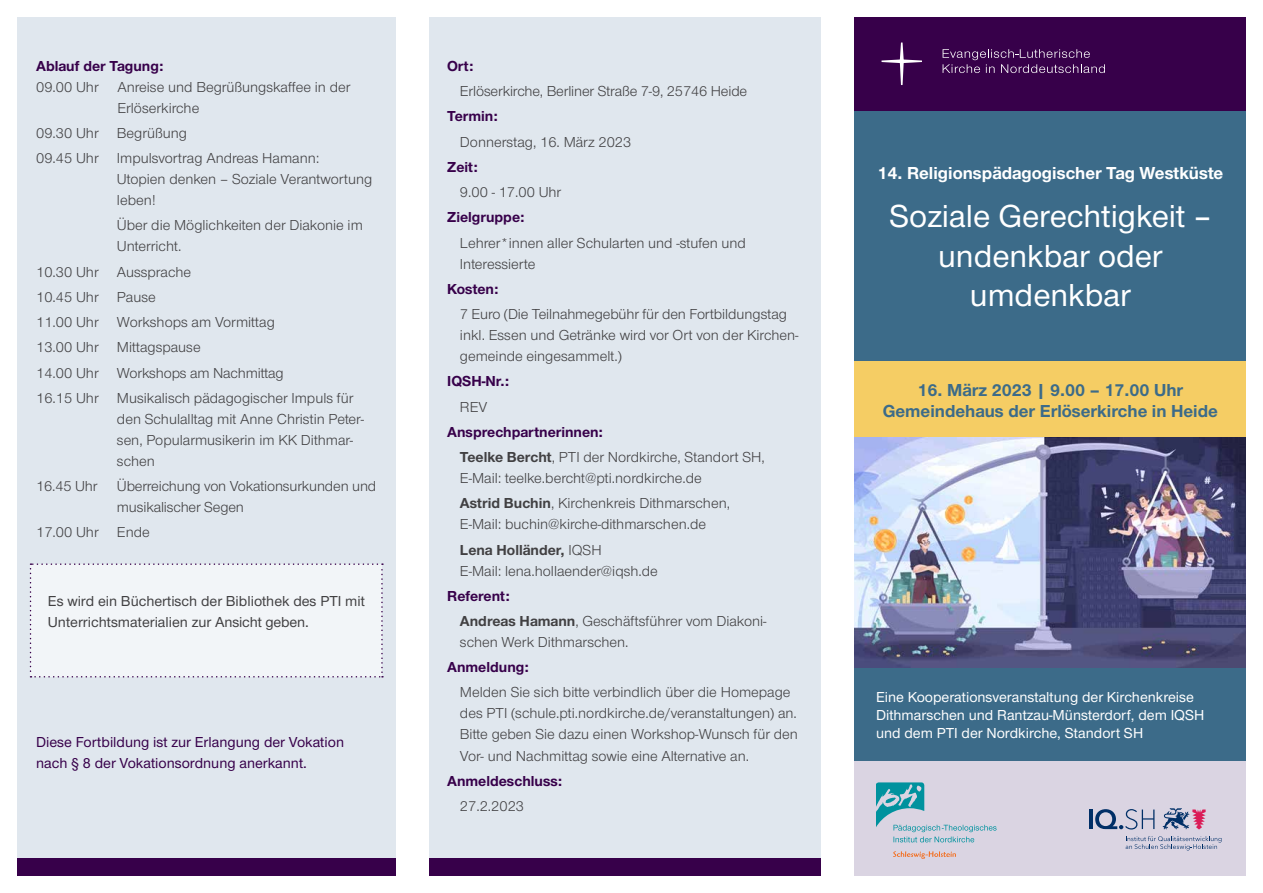
<style>
.page{position:relative;width:1263px;height:893px;background:#fff}
.page>*{position:absolute;margin:0;border:0;box-sizing:border-box;transform-origin:0 0}
.t1{font:500 33px/39.6px "Nordelbica";color:#fff;text-align:center}
.t2{font:700 18px/21.6px "Nordelbica";color:#3c6b89;text-align:center}
.t3{font:700 18px "Nordelbica";color:#fff}
.t4{font:15px/21px "Nordelbica";color:#414042}
.t5{font:500 15px/18px "Nordelbica";color:#fff}
.t6{font:700 15px "Nordelbica";color:#37004a}
.t7{font:500 15px/21px "Nordelbica";color:#414042}
.t8{font:500 15px/21px "Nordelbica";color:#37004a}
.s1{font-weight:700;color:#37004a}
.s2{font-weight:700}
</style>
<div class="page">
<div style="left:429px;top:17px;width:392px;height:859px;background:#e0e7ee"></div>
<div style="left:17px;top:17px;width:378px;height:859px;background:#e0e7ee"></div>
<div style="left:429px;top:859px;width:392px;height:17px;background:#37004a"></div>
<div style="left:17px;top:859px;width:378px;height:17px;background:#37004a"></div>
<div style="left:30px;top:563px;width:353px;height:114px;background:#f2f5f8"></div>
<div style="left:855px;top:17px;width:391px;height:94px;background:#37004a"></div>
<svg style="left:942px;top:49px;width:163px;height:24px"></svg>
<svg style="left:881px;top:43px;width:41px;height:42px"></svg>
<div style="left:855px;top:761px;width:391px;height:115px;background:#dad4e2"></div>
<svg style="left:893px;top:851px;width:63px;height:8px"></svg>
<svg style="left:876px;top:782px;width:120px;height:60px"></svg>
<hr style="left:1089px;top:810px;width:3px;height:19px;background:#002f67">
<svg style="left:1125px;top:836px;width:96px;height:14px"></svg>
<svg style="left:1162px;top:808px;width:43px;height:22px"></svg>
<svg style="left:1095px;top:809px;width:59px;height:21px"></svg>
<div style="left:855px;top:111px;width:391px;height:250px;background:#3c6b89"></div>
<div style="left:855px;top:361px;width:391px;height:77px;background:#f5cd64"></div>
<div style="left:855px;top:668px;width:391px;height:93px;background:#3c6b89"></div>
<img style="left:855px;top:438px;width:391px;height:230px">
<p class="t6" style="left:36px;top:57px;width:129px">Ablauf der Tagung:</p>
<p class="t4" style="left:117px;top:76px;width:234px;text-indent:-81px">09.00 Uhr Anreise und Begrüßungskaffee in der<br>Erlöserkirche</p>
<p class="t4" style="left:36px;top:120px;width:285px;line-height:25.2px">09.30 Uhr Begrüßung<br>09.45 Uhr Impulsvortrag Andreas Hamann:</p>
<p class="t4" style="left:117px;top:169px;width:257px">Utopien denken – Soziale Verantwortung leben!</p>
<p class="t4" style="left:117px;top:215px;width:247px">Über die Möglichkeiten der Diakonie im<br>Unterricht.</p>
<p class="t4" style="left:36px;top:259px;width:319px;line-height:25.2px">10.30 Uhr Aussprache<br>10.45 Uhr Pause<br>11.00 Uhr Workshops am Vormittag<br>13.00 Uhr Mittagspause<br>14.00 Uhr Workshops am Nachmittag<br>16.15 Uhr Musikalisch pädagogischer Impuls für</p>
<p class="t4" style="left:117px;top:408px;width:249px">den Schulalltag mit Anne Christin Peter&shy;sen, Popularmusikerin im KK Dithmar&shy;schen</p>
<p class="t4" style="left:36px;top:476px;width:63px">16.45 Uhr</p>
<p class="t4" style="left:117px;top:476px;width:261px">Überreichung von Vokationsurkunden und musikalischer Segen</p>
<p class="t4" style="left:36px;top:522px;width:115px">17.00 Uhr Ende</p>
<p class="t7" style="left:48px;top:590px;width:319px">Es wird ein Büchertisch der Bibliothek des PTI mit<br>Unterrichtsmaterialien zur Ansicht geben.</p>
<p class="t8" style="left:36px;top:731px;width:309px">Diese Fortbildung ist zur Erlangung der Vokation nach § 8 der Vokationsordnung anerkannt.</p>
<p class="t6" style="left:447px;top:57px;width:28px">Ort:</p>
<p class="t4" style="left:460px;top:81px;width:289px">Erlöserkirche, Berliner Straße 7-9, 25746 Heide</p>
<p class="t6" style="left:447px;top:107px;width:52px">Termin:</p>
<p class="t4" style="left:460px;top:131px;width:173px">Donnerstag, 16. März 2023</p>
<p class="t6" style="left:447px;top:158px;width:32px">Zeit:</p>
<p class="t4" style="left:460px;top:182px;width:103px">9.00 - 17.00 Uhr</p>
<p class="t6" style="left:447px;top:208px;width:79px">Zielgruppe:</p>
<p class="t4" style="left:460px;top:232px;width:288px">Lehrer*innen aller Schularten und -stufen und<br>Interessierte</p>
<p class="t6" style="left:447px;top:280px;width:53px">Kosten:</p>
<p class="t4" style="left:460px;top:304px;width:340px">7 Euro (Die Teilnahmegebühr für den Fortbildungstag inkl. Essen und Getränke wird vor Ort von der Kirchen&shy;gemeinde eingesammelt.)</p>
<p class="t6" style="left:447px;top:372px;width:64px">IQSH-Nr.:</p>
<p class="t4" style="left:460px;top:396px;width:29px">REV</p>
<p class="t4" style="left:460px;top:419px;width:306px;line-height:25.2px;text-indent:-13px"><span class="s1">Ansprechpartnerinnen:<br></span><span class="s2">Teelke Bercht</span>, PTI der Nordkirche, Standort SH,</p>
<p class="t4" style="left:460px;top:466px;width:272px;line-height:25.2px">E-Mail: teelke.bercht@pti.nordkirche.de<br><span class="s2">Astrid Buchin</span>, Kirchenkreis Dithmarschen,</p>
<p class="t4" style="left:460px;top:512px;width:248px;line-height:25.2px">E-Mail: buchin@kirche-dithmarschen.de<br><span class="s2">Lena Holländer,</span> IQSH</p>
<p class="t4" style="left:460px;top:560px;width:199px">E-Mail: lena.hollaender@iqsh.de</p>
<p class="t4" style="left:460px;top:583px;width:308px;line-height:25.2px;text-indent:-13px"><span class="s1">Referent:<br></span><span class="s2">Andreas Hamann</span>, Geschäftsführer vom Diakoni-</p>
<p class="t4" style="left:460px;top:632px;width:170px">schen Werk Dithmarschen.</p>
<p class="t6" style="left:447px;top:658px;width:83px">Anmeldung:</p>
<p class="t4" style="left:460px;top:682px;width:339px">Melden Sie sich bitte verbindlich über die Homepage des PTI (schule.pti.nordkirche.de/veranstaltungen) an.<br>Bitte geben Sie dazu einen Workshop-Wunsch für den Vor- und Nachmittag sowie eine Alternative an.</p>
<p class="t6" style="left:447px;top:772px;width:117px">Anmeldeschluss:</p>
<p class="t4" style="left:460px;top:796px;width:66px">27.2.2023</p>
<p class="t3" style="left:877px;top:162px;width:347px">14. Religionspädagogischer Tag Westküste</p>
<h1 class="t1" style="left:889px;top:196px;width:323px">Soziale Gerechtigkeit – undenkbar oder umdenkbar</h1>
<p class="t2" style="left:883px;top:379px;width:337px">16. März 2023 | 9.00 – 17.00 Uhr<br>Gemeindehaus der Erlöserkirche in Heide</p>
<p class="t5" style="left:876px;top:688px;width:330px">Eine Kooperationsveranstaltung der Kirchenkreise<br>Dithmarschen und Rantzau-Münsterdorf, dem IQSH und dem PTI der Nordkirche, Standort SH</p>
</div>
